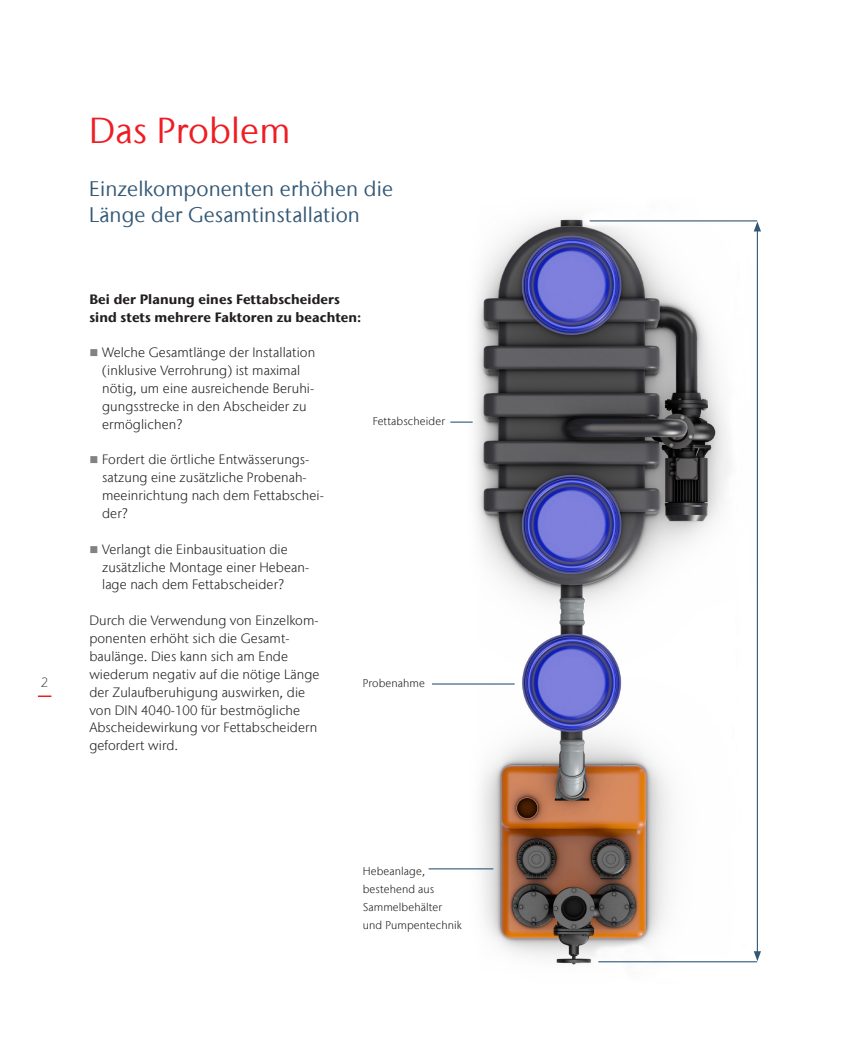
<style>
.page{position:relative;width:851px;height:1042px;background:#fff}
.page>*{position:absolute;margin:0;border:0;box-sizing:border-box;transform-origin:0 0}
.Heading{font:36px "Stone Sans IIITC Com";letter-spacing:.005em;color:#ee1d23}
.Intermediate_heading{font:21px/25.2px "Stone Sans IIITC Com";letter-spacing:.005em;color:#335875}
.Body_copy{font:300 13.5px/17.9px "Stone Sans IIITC Com";letter-spacing:.005em;color:#231f20}
.Subheadline{font:700 13.5px "Stone Sans IIITC Com";letter-spacing:.005em;color:#231f20}
.Page_number{font:300 13.5px "Stone Sans IIITC Com";color:#57585a}
.t1{font:300 11.25px/17.9px "Stone Sans IIITC Com";letter-spacing:.01em;color:#231f20}
.s1{color:#808285}
</style>
<div class="page">
<img style="left:467px;top:217px;width:294px;height:748px">
<hr style="left:590px;top:220px;width:166px;height:1px;background:#335875">
<hr style="left:598px;top:961px;width:158px;height:1px;background:#335875">
<hr style="left:756px;top:229px;width:1px;height:724px;background:#335875">
<svg style="left:753px;top:951px;width:7px;height:10px"></svg>
<svg style="left:753px;top:221px;width:7px;height:10px"></svg>
<hr style="left:450px;top:421px;width:22px;height:2px;background:#335875">
<hr style="left:432px;top:683px;width:82px;height:1px;background:#335875">
<hr style="left:429px;top:868px;width:64px;height:1px;background:#335875">
<svg style="left:38px;top:695px;width:13px;height:2px"></svg>
<p class="Page_number" style="left:41px;top:674px;width:9px">2</p>
<p class="Heading" style="left:89px;top:108px;width:203px">Das Problem</p>
<p class="Intermediate_heading" style="left:89px;top:176px;width:305px">Einzelkomponenten erhöhen die<br>Länge der Gesamtinstallation</p>
<p class="Subheadline" style="left:89px;top:290px;width:252px">Bei der Planung eines Fettabscheiders</p>
<p class="Subheadline" style="left:89px;top:308px;width:273px">sind stets mehrere Faktoren zu beachten:</p>
<p class="Body_copy" style="left:102px;top:343px;width:214px;text-indent:-13px"><span class="s1">■</span> Welche Gesamtlänge der Installation (inklusive Verrohrung) ist maximal nötig, um eine ausreichende Beruhi&shy;gungsstrecke in den Abscheider zu ermöglichen?</p>
<p class="Body_copy" style="left:102px;top:451px;width:223px;text-indent:-13px"><span class="s1">■</span> Fordert die örtliche Entwässerungs&shy;satzung eine zusätzliche Probenah&shy;meeinrichtung nach dem Fettabschei&shy;der?</p>
<p class="Body_copy" style="left:102px;top:540px;width:208px;text-indent:-13px"><span class="s1">■</span> Verlangt die Einbausituation die zusätzliche Montage einer Hebean&shy;lage nach dem Fettabscheider?</p>
<p class="Body_copy" style="left:89px;top:611px;width:232px">Durch die Verwendung von Einzelkom&shy;ponenten erhöht sich die Gesamt&shy;baulänge. Dies kann sich am Ende wiederum negativ auf die nötige Länge der Zulaufberuhigung auswirken, die von DIN 4040-100 für bestmögliche Abscheidewirkung vor Fettabscheidern gefordert wird.</p>
<p class="t1" style="left:372px;top:412px;width:74px">Fettabscheider</p>
<p class="t1" style="left:363px;top:674px;width:64px">Probenahme</p>
<p class="t1" style="left:363px;top:862px;width:100px">Hebeanlage, bestehend aus<br>Sammelbehälter und Pumpentechnik</p>
</div>
